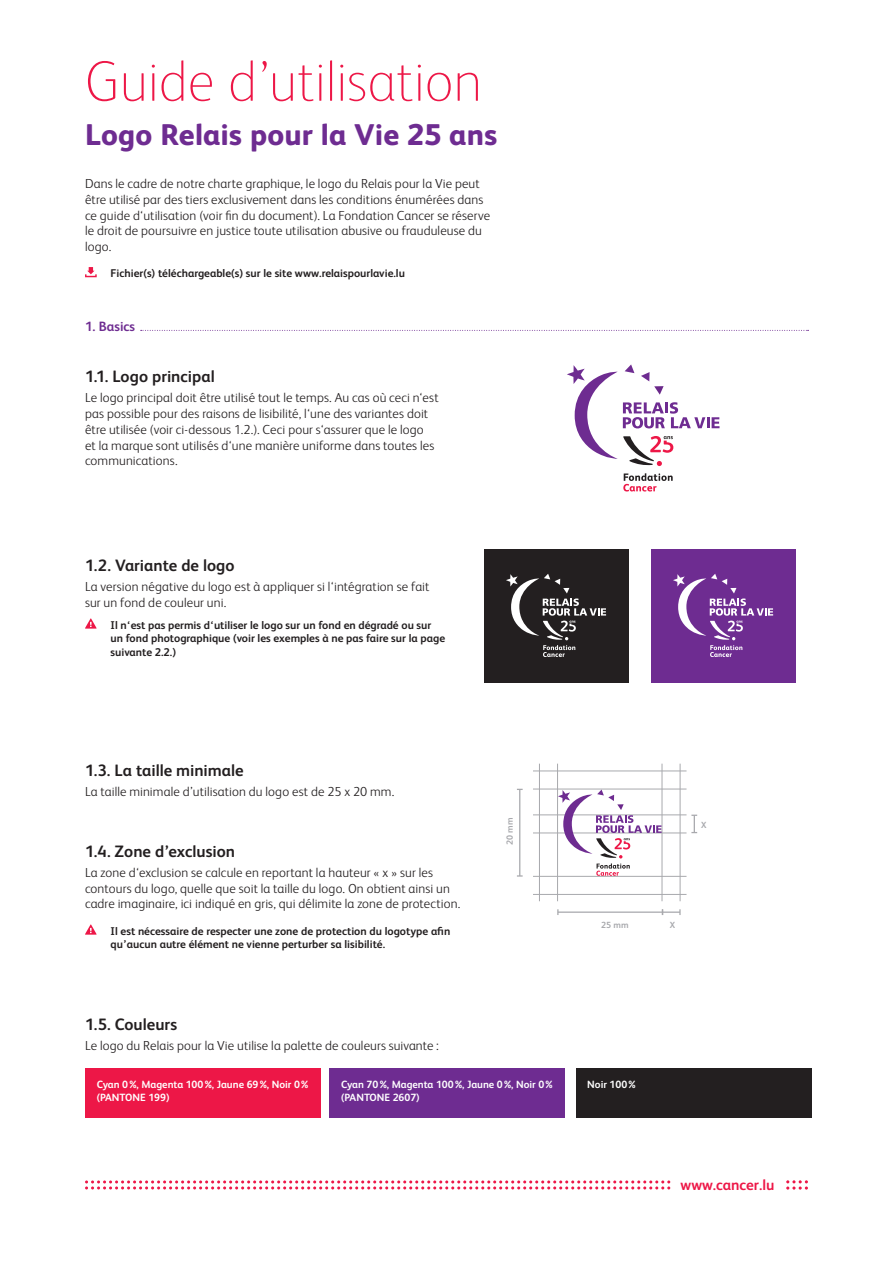
<style>
.page{position:relative;width:893px;height:1263px;background:#fff}
.page>*{position:absolute;margin:0;border:0;box-sizing:border-box;transform-origin:0 0}
.t1{font:100 57px "FS Albert";letter-spacing:-.005em;color:#ed1747}
.t2{font:800 30px "FS Albert";letter-spacing:.005em;color:#6e2c91}
.t3{font:700 16.5px "FS Albert";color:#231f20}
.t4{font:700 15px "FS Albert";color:#ed1747}
.t5{font:700 13.5px "FS Albert";color:#6e2c91}
.t6{font:300 13.2px/15.8px "FS Albert";letter-spacing:.01em;color:#231f20}
.t7{font:700 11.25px/13.5px "FS Albert";color:#231f20}
.t8{font:700 10.5px/12.6px "FS Albert";color:#fff}
.t9{font:700 8.85px "FS Albert";letter-spacing:.02em;color:#a8a9ad}
</style>
<div class="page">
<svg style="left:85px;top:924px;width:12px;height:11px"></svg>
<svg style="left:85px;top:618px;width:12px;height:11px"></svg>
<svg style="left:85px;top:267px;width:12px;height:10px"></svg>
<svg style="left:141px;top:330px;width:667px;height:1px"></svg>
<div style="left:484px;top:548px;width:144px;height:134px;background:#231f20"></div>
<div style="left:651px;top:548px;width:144px;height:134px;background:#6e2c91"></div>
<svg style="left:623px;top:473px;width:50px;height:18px"></svg>
<svg style="left:567px;top:364px;width:152px;height:102px"></svg>
<div style="left:85px;top:1068px;width:236px;height:49px;background:#ed1747"></div>
<div style="left:329px;top:1068px;width:236px;height:49px;background:#6e2c91"></div>
<div style="left:576px;top:1068px;width:236px;height:49px;background:#231f20"></div>
<svg style="left:786px;top:1180px;width:22px;height:9px"></svg>
<svg style="left:85px;top:1180px;width:585px;height:9px"></svg>
<svg style="left:506px;top:574px;width:100px;height:83px"></svg>
<svg style="left:673px;top:574px;width:100px;height:83px"></svg>
<hr style="left:519px;top:789px;width:1px;height:87px;background:#a8a9ad">
<svg style="left:691px;top:815px;width:6px;height:18px"></svg>
<hr style="left:558px;top:911px;width:104px;height:2px;background:#a8a9ad">
<svg style="left:662px;top:909px;width:19px;height:6px"></svg>
<hr style="left:533px;top:814px;width:153px;height:1px;background:#a8a9ad">
<hr style="left:533px;top:771px;width:153px;height:1px;background:#a8a9ad">
<hr style="left:533px;top:876px;width:153px;height:1px;background:#a8a9ad">
<hr style="left:539px;top:764px;width:1px;height:137px;background:#a8a9ad">
<hr style="left:662px;top:764px;width:1px;height:137px;background:#a8a9ad">
<hr style="left:533px;top:833px;width:153px;height:1px;background:#a8a9ad">
<hr style="left:533px;top:789px;width:153px;height:1px;background:#a8a9ad">
<hr style="left:533px;top:894px;width:153px;height:1px;background:#a8a9ad">
<hr style="left:557px;top:764px;width:1px;height:137px;background:#a8a9ad">
<hr style="left:680px;top:764px;width:1px;height:137px;background:#a8a9ad">
<svg style="left:558px;top:789px;width:104px;height:87px"></svg>
<h1 class="t1" style="left:85px;top:44px;width:399px">Guide d’utilisation</h1>
<h2 class="t2" style="left:85px;top:113px;width:414px">Logo Relais pour la Vie 25 ans</h2>
<p class="t6" style="left:85px;top:175px;width:407px">Dans le cadre de notre charte graphique, le logo du Relais pour la Vie peut être utilisé par des tiers exclusivement dans les conditions énumérées dans ce guide d‘utilisation (voir fin du document). La Fondation Cancer se réserve le droit de poursuivre en justice toute utilisation abusive ou frauduleuse du logo.</p>
<p class="t7" style="left:111px;top:266px;width:296px">Fichier(s) téléchargeable(s) sur le site www.relaispourlavie.lu</p>
<p class="t5" style="left:85px;top:317px;width:52px">1. Basics</p>
<p class="t3" style="left:85px;top:366px;width:131px">1.1. Logo principal</p>
<p class="t6" style="left:85px;top:389px;width:355px">Le logo principal doit être utilisé tout le temps. Au cas où ceci n‘est pas possible pour des raisons de lisibilité, l‘une des variantes doit être utilisée (voir ci-dessous 1.2.). Ceci pour s‘assurer que le logo<br>et la marque sont utilisés d‘une manière uniforme dans toutes les communications.</p>
<p class="t3" style="left:85px;top:554px;width:151px">1.2. Variante de logo</p>
<p class="t6" style="left:85px;top:578px;width:346px">La version négative du logo est à appliquer si l‘intégration se fait sur un fond de couleur uni.</p>
<p class="t7" style="left:111px;top:617px;width:336px">Il n‘est pas permis d‘utiliser le logo sur un fond en dégradé ou sur un fond photographique (voir les exemples à ne pas faire sur la page suivante 2.2.)</p>
<p class="t3" style="left:85px;top:759px;width:160px">1.3. La taille minimale</p>
<p class="t6" style="left:85px;top:783px;width:311px">La taille minimale d’utilisation du logo est de 25 x 20 mm.</p>
<p class="t3" style="left:85px;top:840px;width:152px">1.4. Zone d’exclusion</p>
<p class="t6" style="left:85px;top:864px;width:377px">La zone d‘exclusion se calcule en reportant la hauteur « x » sur les contours du logo, quelle que soit la taille du logo. On obtient ainsi un cadre imaginaire, ici indiqué en gris, qui délimite la zone de protection.</p>
<p class="t7" style="left:111px;top:923px;width:341px">Il est nécessaire de respecter une zone de protection du logotype afin qu’aucun autre élément ne vienne perturber sa lisibilité.</p>
<p class="t3" style="left:85px;top:1013px;width:94px">1.5. Couleurs</p>
<p class="t6" style="left:85px;top:1036px;width:355px">Le logo du Relais pour la Vie utilise la palette de couleurs suivante :</p>
<p class="t9" style="left:504px;top:845px;width:29px;rotate:-90deg">20 mm</p>
<p class="t9" style="left:701px;top:818px;width:7px">X</p>
<p class="t9" style="left:601px;top:919px;width:29px">25 mm</p>
<p class="t9" style="left:670px;top:919px;width:7px">X</p>
<p class="t8" style="left:97px;top:1078px;width:213px">Cyan 0%, Magenta 100%, Jaune 69%, Noir 0% (PANTONE 199)</p>
<p class="t8" style="left:341px;top:1078px;width:213px">Cyan 70%, Magenta 100%, Jaune 0%, Noir 0% (PANTONE 2607)</p>
<p class="t8" style="left:587px;top:1078px;width:50px">Noir 100%</p>
<p class="t4" style="left:681px;top:1174px;width:95px">www.cancer.lu</p>
</div>
